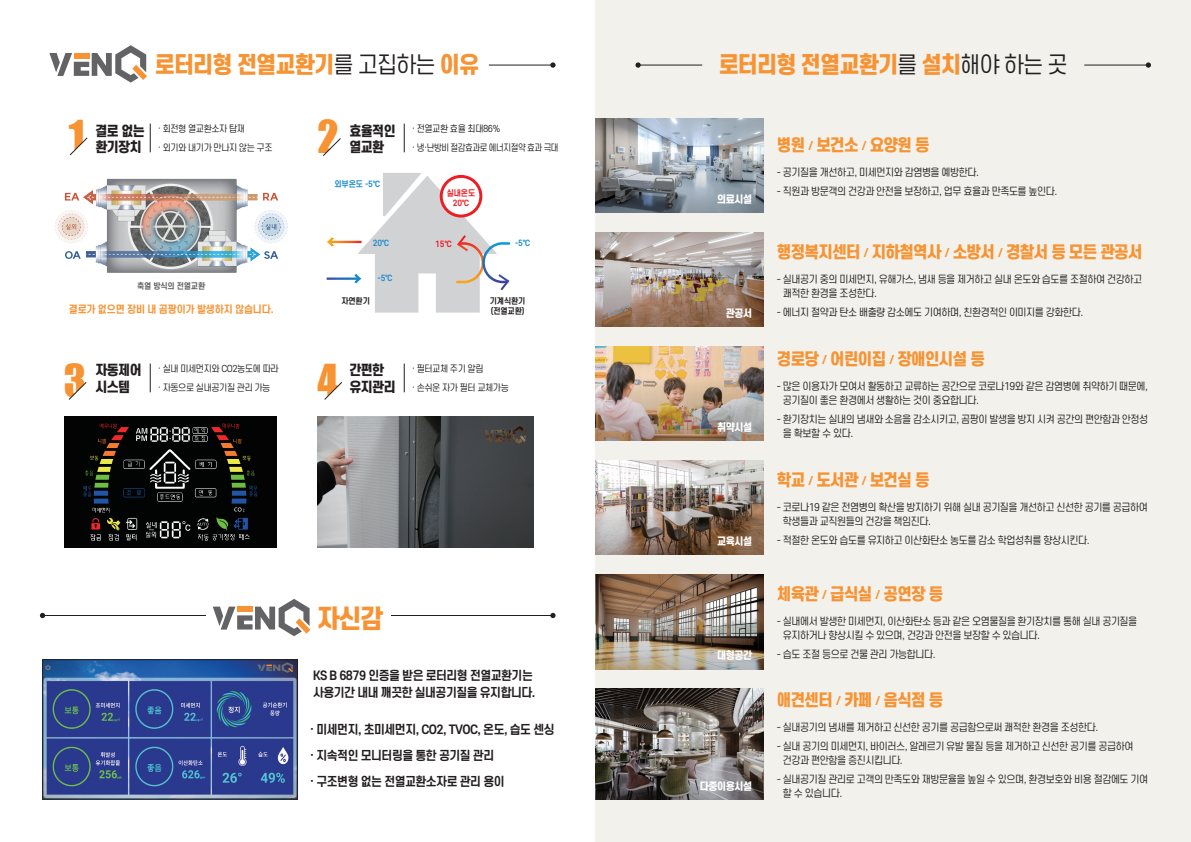
<style>
.page{position:relative;width:1191px;height:842px;background:#fff}
.page>*{position:absolute;margin:0;border:0;box-sizing:border-box;transform-origin:0 0}
.t1{font:41.7px "Impact";color:#f79332}
.t2{font:800 25px "S Core Dream 8";color:#f79332;scale:.95 1}
.t3{font:800 22.3px "S Core Dream 8";letter-spacing:-.05em;color:#f79332;scale:.95 1}
.t4{font:800 16px "S Core Dream 8";letter-spacing:-.05em;color:#f79332;scale:.95 1}
.t5{font:800 13.2px/16.4px "S Core Dream 8";letter-spacing:-.05em;color:#231f20;scale:.95 1}
.t6{font:700 12px/17px "S Core Dream 6";letter-spacing:-.05em;color:#231f20;scale:.95 1}
.t7{font:10px/14px "S Core Dream 4";letter-spacing:-.05em;color:#231f20;scale:.95 1}
.t8{font:800 10px "S Core Dream 8";letter-spacing:-.05em;color:#fff;scale:.95 1}
.t9{font:700 10px "S Core Dream 6";letter-spacing:-.025em;color:#f79332;scale:.95 1}
.t10{font:9px "S Core Dream 4";letter-spacing:-.05em;color:#231f20;scale:.95 1}
.t11{font:700 8px "S Core Dream 6";letter-spacing:-.025em;color:#208ece;scale:.95 1}
.t12{font:700 8px "S Core Dream 6";letter-spacing:-.025em;color:#231f20;scale:.95 1}
.t13{font:700 8px "S Core Dream 6";letter-spacing:-.025em;color:#ee1d23;scale:.95 1}
.t14{font:700 8px "S Core Dream 6";letter-spacing:-.025em;color:#636366;scale:.95 1}
.s1{font-family:"S Core Dream 4";font-weight:400;color:#231f20}
.s2{font-size:9px}
</style>
<div class="page">
<svg style="left:327px;top:173px;width:183px;height:140px"></svg>
<div style="left:595px;top:0;width:596px;height:842px;background:#f3f1ec"></div>
<hr style="left:489px;top:65px;width:64px;height:1px;background:#231f20">
<svg style="left:550px;top:62px;width:5px;height:6px"></svg>
<hr style="left:43px;top:615px;width:510px;height:1px;background:#231f20">
<svg style="left:550px;top:613px;width:5px;height:5px"></svg>
<svg style="left:40px;top:613px;width:5px;height:5px"></svg>
<img style="left:44px;top:661px;width:252px;height:136px">
<div style="left:42px;top:659px;width:256px;height:140px;border:1px solid #231f20"></div>
<svg style="left:49px;top:45px;width:98px;height:38px"></svg>
<div style="left:206px;top:597px;width:184px;height:42px;background:#fff"></div>
<svg style="left:213px;top:599px;width:97px;height:37px"></svg>
<div style="left:441px;top:176px;width:40px;height:40px;background:#fff;border-radius:50%"></div>
<div style="left:440px;top:175px;width:42px;height:43px;border:3px solid #ee1d23;border-radius:50%"></div>
<svg style="left:404px;top:124px;width:1px;height:28px"></svg>
<svg style="left:150px;top:124px;width:1px;height:28px"></svg>
<svg style="left:404px;top:364px;width:1px;height:28px"></svg>
<svg style="left:150px;top:364px;width:1px;height:28px"></svg>
<svg style="left:263px;top:210px;width:25px;height:33px"></svg>
<svg style="left:65px;top:193px;width:14px;height:7px"></svg>
<svg style="left:65px;top:251px;width:15px;height:8px"></svg>
<svg style="left:263px;top:193px;width:15px;height:7px"></svg>
<svg style="left:264px;top:251px;width:14px;height:8px"></svg>
<svg style="left:55px;top:210px;width:25px;height:33px"></svg>
<img style="left:80px;top:178px;width:183px;height:95px">
<img style="left:64px;top:416px;width:212px;height:132px">
<img style="left:317px;top:416px;width:216px;height:132px">
<svg style="left:70px;top:137px;width:18px;height:18px"></svg>
<svg style="left:69px;top:382px;width:18px;height:18px"></svg>
<svg style="left:324px;top:382px;width:18px;height:18px"></svg>
<svg style="left:323px;top:138px;width:18px;height:18px"></svg>
<svg style="left:595px;top:119px;width:168px;height:94px;background:#959da5"></svg>
<img style="left:595px;top:233px;width:168px;height:94px">
<img style="left:595px;top:347px;width:168px;height:94px">
<img style="left:595px;top:461px;width:168px;height:94px">
<img style="left:595px;top:575px;width:168px;height:94px">
<img style="left:595px;top:689px;width:168px;height:16px">
<svg style="left:595px;top:705px;width:168px;height:94px;background:#716b67"></svg>
<hr style="left:1084px;top:65px;width:64px;height:1px;background:#231f20">
<svg style="left:1145px;top:62px;width:6px;height:6px"></svg>
<hr style="left:638px;top:65px;width:64px;height:1px;background:#231f20">
<svg style="left:635px;top:62px;width:5px;height:6px"></svg>
<p class="t3" style="left:155px;top:49px;width:343px">로터리형 전열교환기<span class="s1">를 고집하는</span> 이유</p>
<p class="t1" style="left:69px;top:111px;width:17px">1</p>
<p class="t5" style="left:95px;top:122px;width:54px">결로 없는 환기장치</p>
<p class="t10" style="left:158px;top:123px;width:94px">· 회전형 열교환소자 탑재</p>
<p class="t10" style="left:158px;top:142px;width:122px">· 외기와 내기가 만나지 않는 구조</p>
<p class="t1" style="left:317px;top:111px;width:22px">2</p>
<p class="t5" style="left:349px;top:122px;width:50px">효율적인</p>
<p class="t5" style="left:349px;top:138px;width:38px">열교환</p>
<p class="t11" style="left:334px;top:178px;width:49px">외부온도 -5℃</p>
<p class="t10" style="left:412px;top:123px;width:95px">· 전열교환 효율 최대86%</p>
<p class="t10" style="left:412px;top:142px;width:156px">· 냉·난방비 절감효과로 에너지절약 효과 극대</p>
<p class="t13" style="left:447px;top:187px;width:32px">실내온도</p>
<p class="t13" style="left:453px;top:198px;width:19px">20℃</p>
<p class="t14" style="left:137px;top:280px;width:73px">축열 방식의 전열교환</p>
<p class="t9" style="left:69px;top:302px;width:217px">결로가 없으면 장비 내 곰팡이가 발생하지 않습니다.</p>
<p class="t11" style="left:373px;top:237px;width:19px">20℃</p>
<p class="t13" style="left:435px;top:238px;width:19px">15℃</p>
<p class="t11" style="left:377px;top:272px;width:17px">-5℃</p>
<p class="t11" style="left:515px;top:237px;width:17px">-5℃</p>
<p class="t12" style="left:341px;top:295px;width:32px">자연환기</p>
<p class="t12" style="left:490px;top:295px;width:39px">기계식환기</p>
<p class="t12" style="left:491px;top:305px;width:37px">(전열교환)</p>
<p class="t1" style="left:64px;top:355px;width:24px">3</p>
<p class="t1" style="left:317px;top:355px;width:22px">4</p>
<p class="t5" style="left:95px;top:362px;width:50px">자동제어 시스템</p>
<p class="t10" style="left:158px;top:363px;width:129px">· 실내 미세먼지와 CO2농도에 따라</p>
<p class="t10" style="left:158px;top:382px;width:120px">· 자동으로 실내공기질 관리 가능</p>
<p class="t5" style="left:349px;top:362px;width:38px">간편한</p>
<p class="t5" style="left:349px;top:378px;width:50px">유지관리</p>
<p class="t10" style="left:412px;top:363px;width:77px">· 필터교체 주기 알림</p>
<p class="t10" style="left:412px;top:382px;width:104px">· 손쉬운 자가 필터 교체가능</p>
<p class="t2" style="left:317px;top:600px;width:71px">자신감</p>
<p class="t6" style="left:313px;top:666px;width:235px">KS B 6879 인증을 받은 로터리형 전열교환기는 사용기간 내내 깨끗한 실내공기질을 유지합니다.</p>
<p class="t6" style="left:310px;top:721px;width:259px">· 미세먼지, 초미세먼지, CO2, TVOC, 온도, 습도 센싱</p>
<p class="t6" style="left:310px;top:747px;width:196px">· 지속적인 모니터링을 통한 공기질 관리</p>
<p class="t6" style="left:310px;top:773px;width:207px">· 구조변형 없는 전열교환소자로 관리 용이</p>
<p class="t3" style="left:718px;top:49px;width:369px">로터리형 전열교환기<span class="s1">를</span> 설치<span class="s1">해야 하는 곳</span></p>
<p class="t8" style="left:717px;top:192px;width:38px">의료시설</p>
<p class="t8" style="left:726px;top:306px;width:29px">관공서</p>
<p class="t8" style="left:717px;top:420px;width:38px">취약시설</p>
<p class="t8" style="left:717px;top:534px;width:38px">교육시설</p>
<p class="t8" style="left:717px;top:648px;width:38px">대형공간</p>
<p class="t8" style="left:700px;top:779px;width:57px">다중이용시설</p>
<p class="t4" style="left:777px;top:134px;width:162px">병원 <span class="s2">/</span> 보건소 <span class="s2">/</span> 요양원 등</p>
<p class="t7" style="left:777px;top:165px;width:214px">- 공기질을 개선하고, 미세먼지와 감염병을 예방한다.</p>
<p class="t7" style="left:777px;top:184px;width:297px">- 직원과 방문객의 건강과 안전을 보장하고, 업무 효율과 만족도를 높인다.</p>
<p class="t4" style="left:777px;top:241px;width:386px">행정복지센터 <span class="s2">/</span> 지하철역사 <span class="s2">/</span> 소방서 <span class="s2">/</span> 경찰서 등 모든 관공서</p>
<p class="t7" style="left:783px;top:272px;width:379px;text-indent:-6px">- 실내공기 중의 미세먼지, 유해가스, 냄새 등을 제거하고 실내 온도와 습도를 조절하여 건강하고 쾌적한 환경을 조성한다.</p>
<p class="t7" style="left:777px;top:305px;width:324px">- 에너지 절약과 탄소 배출량 감소에도 기여하며, 친환경적인 이미지를 강화한다.</p>
<p class="t4" style="left:777px;top:348px;width:220px">경로당 <span class="s2">/</span> 어린이집 <span class="s2">/</span> 장애인시설 등</p>
<p class="t7" style="left:783px;top:379px;width:386px;text-indent:-6px">- 많은 이용자가 모여서 활동하고 교류하는 공간으로 코로나19와 같은 감염병에 취약하기 때문에, 공기질이 좋은 환경에서 생활하는 것이 중요합니다.</p>
<p class="t7" style="left:783px;top:412px;width:386px;text-indent:-6px">- 환기장치는 실내의 냄새와 소음을 감소시키고, 곰팡이 발생을 방지 시켜 공간의 편안함과 안정성 을 확보할 수 있다.</p>
<p class="t4" style="left:777px;top:469px;width:162px">학교 <span class="s2">/</span> 도서관 <span class="s2">/</span> 보건실 등</p>
<p class="t7" style="left:783px;top:500px;width:386px;text-indent:-6px">- 코로나19 같은 전염병의 확산을 방지하기 위해 실내 공기질을 개선하고 신선한 공기를 공급하여 학생들과 교직원들의 건강을 책임진다.</p>
<p class="t7" style="left:777px;top:533px;width:330px">- 적절한 온도와 습도를 유지하고 이산화탄소 농도를 감소 학업성취를 향상시킨다.</p>
<p class="t4" style="left:777px;top:583px;width:177px">체육관 <span class="s2">/</span> 급식실 <span class="s2">/</span> 공연장 등</p>
<p class="t7" style="left:783px;top:614px;width:374px;text-indent:-6px">- 실내에서 발생한 미세먼지, 이산화탄소 등과 같은 오염물질을 환기장치를 통해 실내 공기질을 유지하거나 향상시킬 수 있으며, 건강과 안전을 보장할 수 있습니다.</p>
<p class="t7" style="left:777px;top:647px;width:169px">- 습도 조절 등으로 건물 관리 가능합니다.</p>
<p class="t4" style="left:777px;top:689px;width:177px">애견센터 <span class="s2">/</span> 카페 <span class="s2">/</span> 음식점 등</p>
<p class="t7" style="left:777px;top:720px;width:340px">- 실내공기의 냄새를 제거하고 신선한 공기를 공급함으로써 쾌적한 환경을 조성한다.</p>
<p class="t7" style="left:783px;top:739px;width:370px;text-indent:-6px">- 실내 공기의 미세먼지, 바이러스, 알레르기 유발 물질 등을 제거하고 신선한 공기를 공급하여 건강과 편안함을 증진시킵니다.</p>
<p class="t7" style="left:783px;top:772px;width:386px;text-indent:-6px">- 실내공기질 관리로 고객의 만족도와 재방문율을 높일 수 있으며, 환경보호와 비용 절감에도 기여 할 수 있습니다.</p>
</div>
